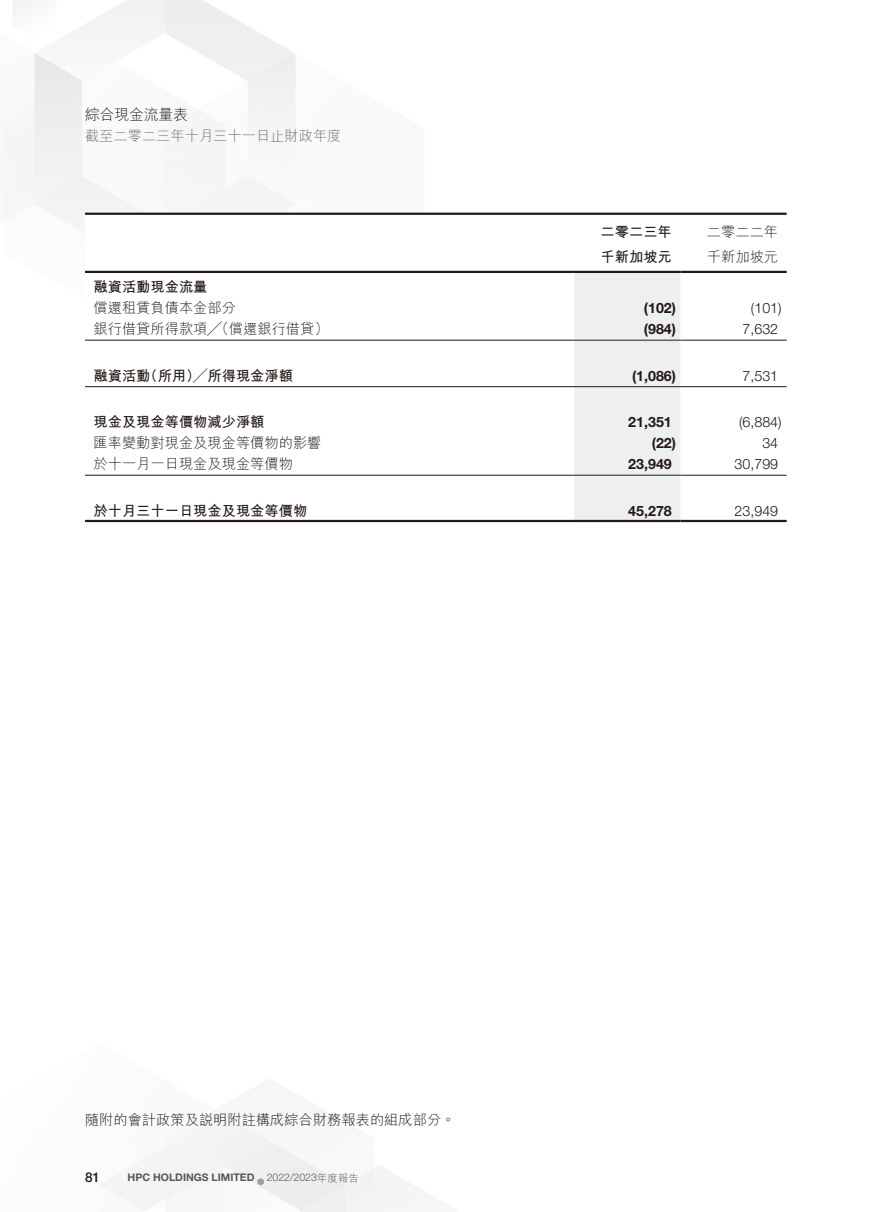
<style>
.page{position:relative;width:893px;height:1212px;background:#fff}
.page>*{position:absolute;margin:0;border:0;box-sizing:border-box;transform-origin:0 0}
.t1{font:15px "M Hei HK Light E Ten B5 H";letter-spacing:-.02em;color:#231916}
.t2{font:14.25px "M Hei HK Light E Ten B5 H";color:#231916}
.t3{font:14.25px "M Hei HK Bold E Ten B5 H";color:#231916}
.t4{font:700 14.25px "Helvetica Neue LT Std";color:#231916}
.t5{font:300 14.25px "Helvetica Neue LT Std";color:#231916}
.t6{font:14.25px "M Hei HK Light E Ten B5 H";color:#717171}
.t7{font:500 13.5px "Helvetica Neue LT Std";color:#231916}
.t8{font:700 10.5px "Helvetica Neue LT Std";color:#595857}
.s1{font-weight:300}
.s2{font-family:"M Hei HK Light E Ten B5 H";font-weight:400}
</style>
<div class="page">
<svg style="left:257px;top:1178px;width:7px;height:7px"></svg>
<svg style="left:85px;top:270px;width:702px;height:250px"></svg>
<div style="left:574px;top:273px;width:106px;height:247px;background:#eeefef"></div>
<hr style="left:85px;top:213px;width:702px;height:2px;background:#231916">
<hr style="left:85px;top:271px;width:489px;height:2px;background:#231916">
<hr style="left:574px;top:271px;width:106px;height:2px;background:#231916">
<hr style="left:680px;top:271px;width:107px;height:2px;background:#231916">
<hr style="left:85px;top:340px;width:489px;height:1px;background:#231916">
<hr style="left:574px;top:340px;width:106px;height:1px;background:#231916">
<hr style="left:680px;top:340px;width:107px;height:1px;background:#231916">
<hr style="left:85px;top:386px;width:489px;height:1px;background:#231916">
<hr style="left:574px;top:386px;width:106px;height:1px;background:#231916">
<hr style="left:680px;top:386px;width:107px;height:1px;background:#231916">
<hr style="left:85px;top:475px;width:489px;height:1px;background:#231916">
<hr style="left:574px;top:475px;width:106px;height:1px;background:#231916">
<hr style="left:680px;top:475px;width:107px;height:1px;background:#231916">
<hr style="left:85px;top:520px;width:489px;height:2px;background:#231916">
<hr style="left:574px;top:520px;width:106px;height:2px;background:#231916">
<hr style="left:680px;top:520px;width:107px;height:2px;background:#231916">
<p class="t1" style="left:85px;top:108px;width:105px">綜合現金流量表</p>
<p class="t6" style="left:85px;top:130px;width:258px">截至二零二三年十月三十一日止財政年度</p>
<p class="t3" style="left:601px;top:226px;width:73px">二零二三年</p>
<p class="t2" style="left:707px;top:226px;width:73px">二零二二年</p>
<p class="t3" style="left:601px;top:252px;width:73px">千新加坡元</p>
<p class="t2" style="left:707px;top:252px;width:73px">千新加坡元</p>
<p class="t3" style="left:94px;top:281px;width:115px">融資活動現金流量</p>
<p class="t2" style="left:94px;top:302px;width:144px">償還租賃負債本金部分</p>
<p class="t4" style="left:644px;top:303px;width:34px">(102)</p>
<p class="t5" style="left:751px;top:303px;width:32px">(101)</p>
<p class="t2" style="left:94px;top:323px;width:237px">銀行借貸所得款項╱（償還銀行借貸）</p>
<p class="t4" style="left:644px;top:324px;width:34px">(984)</p>
<p class="t5" style="left:742px;top:324px;width:37px">7,632</p>
<p class="t3" style="left:94px;top:370px;width:201px">融資活動（所用）╱所得現金淨額</p>
<p class="t4" style="left:632px;top:371px;width:46px">(1,086)</p>
<p class="t5" style="left:742px;top:371px;width:37px">7,531</p>
<p class="t3" style="left:94px;top:416px;width:172px">現金及現金等價物減少淨額</p>
<p class="t4" style="left:628px;top:417px;width:45px">21,351</p>
<p class="t5" style="left:739px;top:417px;width:44px">(6,884)</p>
<p class="t2" style="left:94px;top:437px;width:229px">匯率變動對現金及現金等價物的影響</p>
<p class="t4" style="left:652px;top:438px;width:26px">(22)</p>
<p class="t5" style="left:762px;top:438px;width:17px">34</p>
<p class="t2" style="left:94px;top:458px;width:201px">於十一月一日現金及現金等價物</p>
<p class="t4" style="left:628px;top:459px;width:45px">23,949</p>
<p class="t5" style="left:735px;top:459px;width:45px">30,799</p>
<p class="t3" style="left:94px;top:505px;width:215px">於十月三十一日現金及現金等價物</p>
<p class="t4" style="left:628px;top:506px;width:45px">45,278</p>
<p class="t5" style="left:735px;top:506px;width:45px">23,949</p>
<p class="t2" style="left:85px;top:1114px;width:372px">隨附的會計政策及說明附註構成綜合財務報表的組成部分。</p>
<p class="t7" style="left:85px;top:1172px;width:17px">81</p>
<p class="t8" style="left:128px;top:1174px;width:233px">HPC HOLDINGS LIMITED <span class="s1">2022/2023</span><span class="s2">年度報告</span></p>
</div>
